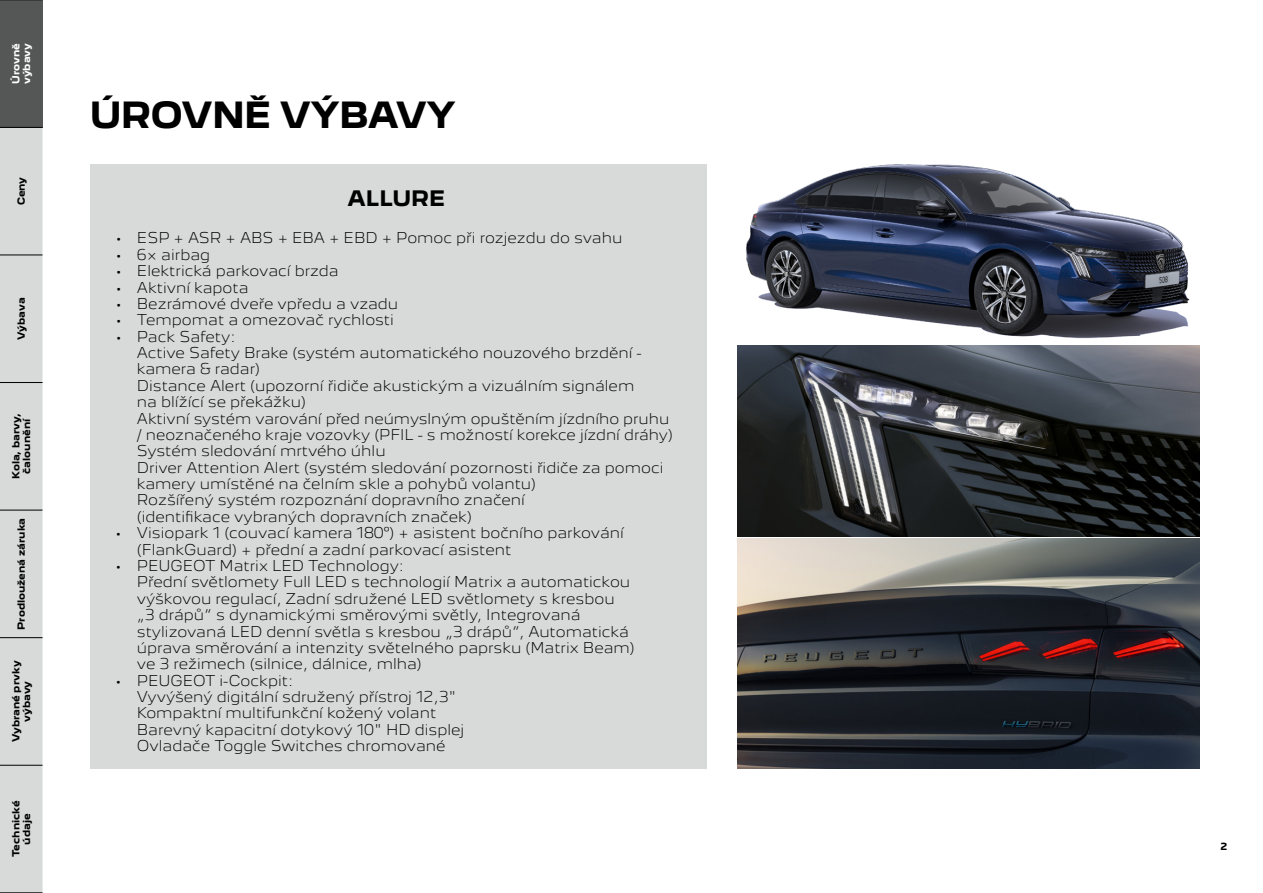
<style>
.page{position:relative;width:1263px;height:893px;background:#fff}
.page>*{position:absolute;margin:0;border:0;box-sizing:border-box;transform-origin:0 0}
.t1{font:700 33px "Peugeot New";letter-spacing:-.02em;color:#000}
.t2{font:700 19.5px "Peugeot New";color:#000}
.t3{font:300 13.65px/16.4px "Peugeot New";color:#000}
.t4{font:700 9px/10.8px "Peugeot New";color:#000;text-align:center}
.t5{font:700 9px/10.8px "Peugeot New";color:#fff}
</style>
<div class="page">
<div style="left:90px;top:164px;width:616px;height:604px;background:#d8dada"></div>
<img style="left:746px;top:164px;width:444px;height:175px">
<img style="left:738px;top:345px;width:461px;height:192px">
<img style="left:738px;top:539px;width:461px;height:229px">
<div style="left:0;top:128px;width:43px;height:764px;background:#d8dada"></div>
<div style="left:0;top:0;width:43px;height:127px;background:#555756"></div>
<hr style="left:0;top:892px;width:43px;height:1px;background:#000">
<hr style="left:0;top:765px;width:43px;height:1px;background:#000">
<hr style="left:0;top:637px;width:43px;height:1px;background:#000">
<hr style="left:0;top:510px;width:43px;height:1px;background:#000">
<hr style="left:0;top:382px;width:43px;height:1px;background:#000">
<hr style="left:0;top:255px;width:43px;height:1px;background:#000">
<hr style="left:0;top:127px;width:43px;height:1px;background:#000">
<hr style="left:0;top:0;width:43px;height:1px;background:#000">
<p class="t5" style="left:10px;top:84px;width:43px;rotate:-90deg">Úrovně výbavy</p>
<p class="t4" style="left:15px;top:205px;width:30px;rotate:-90deg">Ceny</p>
<p class="t4" style="left:15px;top:340px;width:44px;rotate:-90deg">Výbava</p>
<p class="t4" style="left:10px;top:479px;width:67px;rotate:-90deg">Kola, barvy, čalounění</p>
<p class="t4" style="left:15px;top:630px;width:113px;rotate:-90deg">Prodloužená záruka</p>
<p class="t4" style="left:10px;top:742px;width:83px;rotate:-90deg">Vybrané prvky výbavy</p>
<p class="t4" style="left:10px;top:857px;width:58px;rotate:-90deg">Technické údaje</p>
<h1 class="t1" style="left:90px;top:87px;width:368px">ÚROVNĚ VÝBAVY</h1>
<h2 class="t2" style="left:347px;top:182px;width:99px">ALLURE</h2>
<p class="t3" style="left:116px;top:229px;width:508px">• ESP + ASR + ABS + EBA + EBD + Pomoc při rozjezdu do svahu</p>
<p class="t3" style="left:116px;top:245px;width:96px">• 6× airbag</p>
<p class="t3" style="left:116px;top:261px;width:225px">• Elektrická parkovací brzda</p>
<p class="t3" style="left:116px;top:278px;width:134px">• Aktivní kapota</p>
<p class="t3" style="left:116px;top:294px;width:284px">• Bezrámové dveře vpředu a vzadu</p>
<p class="t3" style="left:116px;top:311px;width:280px">• Tempomat a omezovač rychlosti</p>
<p class="t3" style="left:137px;top:327px;width:537px;text-indent:-21px">• Pack Safety:<br>Active Safety Brake (systém automatického nouzového brzdění - kamera &amp; radar)<br>Distance Alert (upozorní řidiče akustickým a vizuálním signálem<br>na blížící se překážku)<br>Aktivní systém varování před neúmyslným opuštěním jízdního pruhu / neoznačeného kraje vozovky (PFIL - s možností korekce jízdní dráhy)<br>Systém sledování mrtvého úhlu<br>Driver Attention Alert (systém sledování pozornosti řidiče za pomoci kamery umístěné na čelním skle a pohybů volantu)<br>Rozšířený systém rozpoznání dopravního značení<br>(identifikace vybraných dopravních značek)</p>
<p class="t3" style="left:137px;top:524px;width:488px;text-indent:-21px">• Visiopark 1 (couvací kamera 180°) + asistent bočního parkování (FlankGuard) + přední a zadní parkovací asistent</p>
<p class="t3" style="left:137px;top:556px;width:499px;text-indent:-21px">• PEUGEOT Matrix LED Technology:<br>Přední světlomety Full LED s technologií Matrix a automatickou výškovou regulací, Zadní sdružené LED světlomety s kresbou „3 drápů“ s dynamickými směrovými světly, Integrovaná stylizovaná LED denní světla s kresbou „3 drápů“, Automatická úprava směrování a intenzity světelného paprsku (Matrix Beam) ve 3 režimech (silnice, dálnice, mlha)</p>
<p class="t3" style="left:137px;top:671px;width:329px;text-indent:-21px">• PEUGEOT i-Cockpit:<br>Vyvýšený digitální sdružený přístroj 12,3" Kompaktní multifunkční kožený volant Barevný kapacitní dotykový 10" HD displej Ovladače Toggle Switches chromované</p>
<p class="t4" style="left:1220px;top:841px;width:8px">2</p>
</div>
